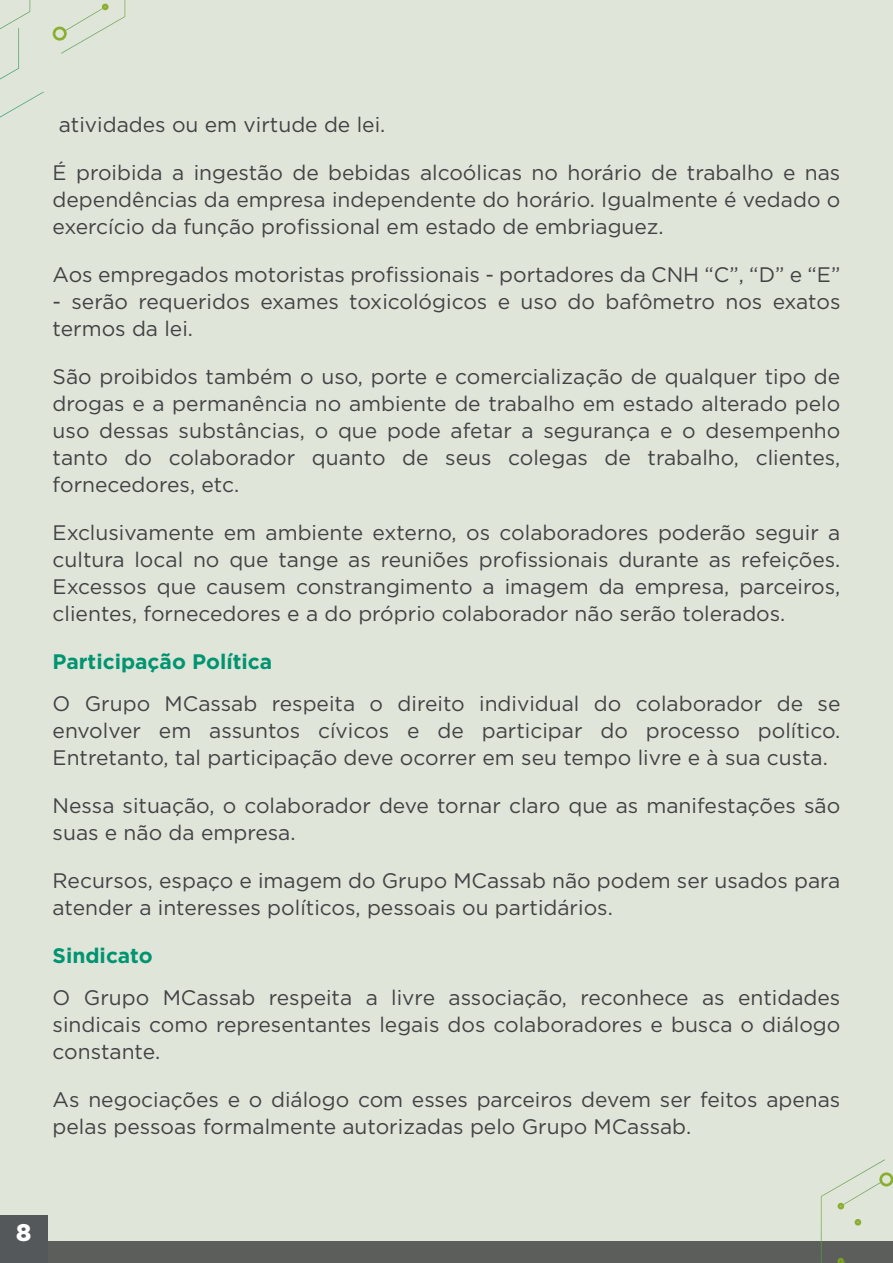
<style>
.page{position:relative;width:893px;height:1263px;background:#e0e5da}
.page>*{position:absolute;margin:0;border:0;box-sizing:border-box;transform-origin:0 0}
.t1{font:900 24px "Gotham";color:#fff}
.t2{font:21px/27px "Gotham";color:#414344;text-align:justify}
.t3{font:700 21px "Gotham";color:#009470}
</style>
<div class="page">
<div style="left:0;top:1241px;width:893px;height:22px;background:#5c5e5c"></div>
<svg style="left:0;top:0;width:125px;height:118px"></svg>
<svg style="left:821px;top:1159px;width:72px;height:104px"></svg>
<div style="left:0;top:1215px;width:48px;height:48px;background:#54585a"></div>
<p class="t2" style="left:59px;top:111px;width:328px">atividades ou em virtude de lei.</p>
<p class="t2" style="left:53px;top:159px;width:789px">É proibida a ingestão de bebidas alcoólicas no horário de trabalho e nas dependências da empresa independente do horário. Igualmente é vedado o exercício da função profissional em estado de embriaguez.</p>
<p class="t2" style="left:53px;top:261px;width:789px">Aos empregados motoristas profissionais - portadores da CNH “C”, “D” e “E”</p>
<p class="t2" style="left:53px;top:288px;width:789px">- serão requeridos exames toxicológicos e uso do bafômetro nos exatos termos da lei.</p>
<p class="t2" style="left:53px;top:363px;width:789px">São proibidos também o uso, porte e comercialização de qualquer tipo de drogas e a permanência no ambiente de trabalho em estado alterado pelo uso dessas substâncias, o que pode afetar a segurança e o desempenho tanto do colaborador quanto de seus colegas de trabalho, clientes, fornecedores, etc.</p>
<p class="t2" style="left:53px;top:519px;width:789px">Exclusivamente em ambiente externo, os colaboradores poderão seguir a cultura local no que tange as reuniões profissionais durante as refeições.<br>Excessos que causem constrangimento a imagem da empresa, parceiros, clientes, fornecedores e a do próprio colaborador não serão tolerados.</p>
<p class="t3" style="left:53px;top:650px;width:221px">Participação Política</p>
<p class="t2" style="left:53px;top:690px;width:789px">O Grupo MCassab respeita o direito individual do colaborador de se envolver em assuntos cívicos e de participar do processo político.<br>Entretanto, tal participação deve ocorrer em seu tempo livre e à sua custa.</p>
<p class="t2" style="left:53px;top:792px;width:789px">Nessa situação, o colaborador deve tornar claro que as manifestações são suas e não da empresa.</p>
<p class="t2" style="left:53px;top:867px;width:789px">Recursos, espaço e imagem do Grupo MCassab não podem ser usados para atender a interesses políticos, pessoais ou partidários.</p>
<p class="t3" style="left:53px;top:944px;width:102px">Sindicato</p>
<p class="t2" style="left:53px;top:984px;width:789px">O Grupo MCassab respeita a livre associação, reconhece as entidades sindicais como representantes legais dos colaboradores e busca o diálogo constante.</p>
<p class="t2" style="left:53px;top:1086px;width:789px">As negociações e o diálogo com esses parceiros devem ser feitos apenas pelas pessoas formalmente autorizadas pelo Grupo MCassab.</p>
<p class="t1" style="left:16px;top:1218px;width:17px">8</p>
</div>
